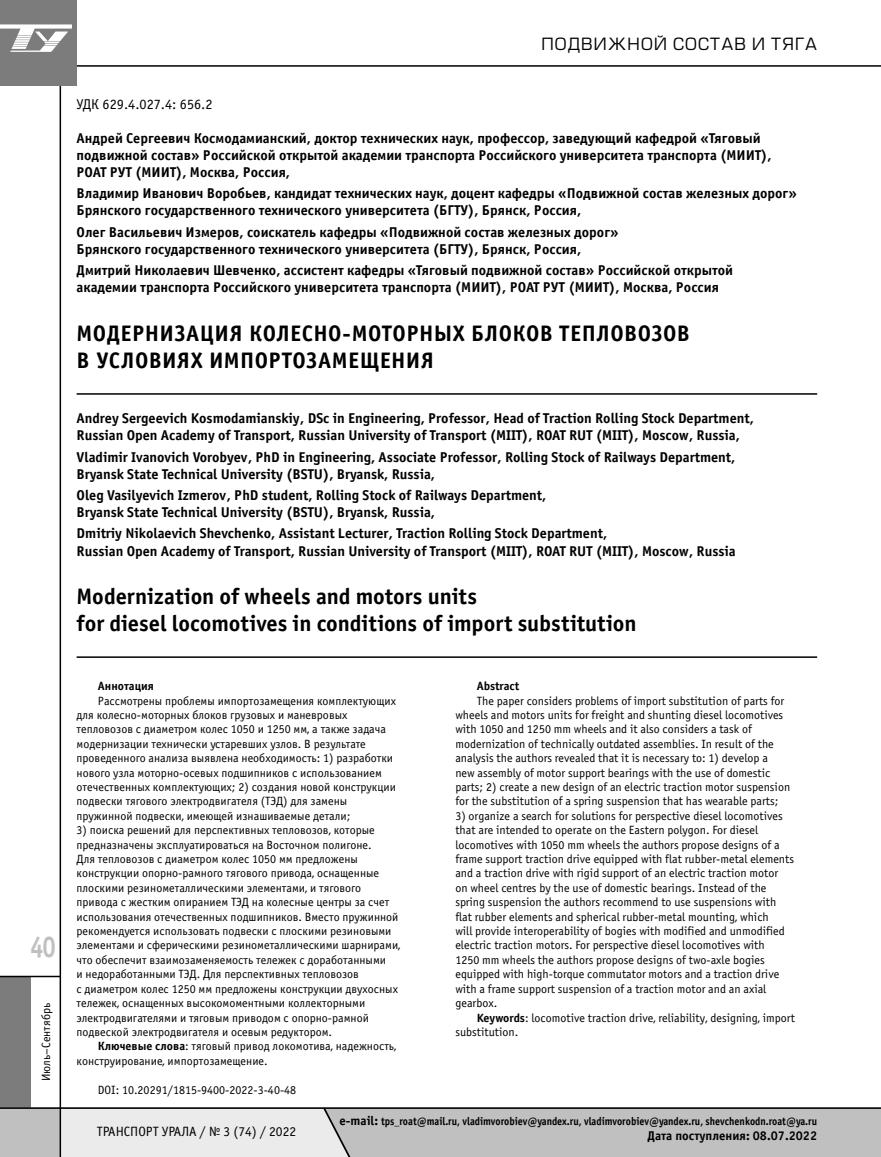
<style>
.page{position:relative;width:881px;height:1157px;background:#fff}
.page>*{position:absolute;margin:0;border:0;box-sizing:border-box;transform-origin:0 0}
.t1{font:30px "Officina Sans C Bold 2";color:#c0c0c0;scale:.8 1}
.t2{font:22.5px/27px "Officina Sans C Bold 2";letter-spacing:.01em;color:#000}
.t3{font:16.5px "Europe";letter-spacing:.07em;color:#000}
.t4{font:14.25px/17.1px "Officina Sans C Bold 2";color:#000}
.t5{font:14.25px "Officina Sans C Book 2";color:#000}
.t6{font:13.5px "Officina Sans C Book 2";color:#000}
.t7{font:12.75px "Officina Sans C Bold 2";color:#000}
.t8{font:12px/14.4px "Officina Sans C Book 2";color:#000}
.t9{font:12px "Officina Sans C Bold 2";color:#000}
.t10{font:11.25px "Officina Sans C Bold 2";color:#000;scale:.89 1}
.s1{font-family:"Officina Sans C Bold 2"}
.s2{font-size:12.75px}
</style>
<div class="page">
<div style="left:0;top:1107px;width:880px;height:50px;background:#c0c0c0"></div>
<div style="left:0;top:976px;width:31px;height:131px;background:#7c7c7c"></div>
<hr style="left:0;top:975px;width:60px;height:2px;background:#000">
<svg style="left:61px;top:1105px;width:308px;height:52px;background:#e2e2e2"></svg>
<hr style="left:0;top:1107px;width:880px;height:1px;background:#000">
<hr style="left:60px;top:79px;width:1px;height:1078px;background:#000">
<hr style="left:66px;top:65px;width:814px;height:2px;background:#000">
<div style="left:0;top:0;width:77px;height:85px;background:#7c7c7c"></div>
<svg style="left:0;top:24px;width:72px;height:28px"></svg>
<hr style="left:77px;top:393px;width:739px;height:2px;background:#000">
<hr style="left:77px;top:656px;width:739px;height:2px;background:#000">
<h1 class="t1" style="left:30px;top:935px;width:34px">40</h1>
<p class="t8" style="left:40px;top:1081px;width:80px;rotate:-90deg">Июль–Сентябрь</p>
<h3 class="t3" style="left:541px;top:38px;width:277px">ПОДВИЖНОЙ СОСТАВ И ТЯГА</h3>
<p class="t5" style="left:77px;top:98px;width:137px">УДК 629.4.027.4: 656.2</p>
<p class="t4" style="left:77px;top:131px;width:696px">Андрей Сергеевич Космодамианский, доктор технических наук, профессор, заведующий кафедрой «Тяговый подвижной состав» Российской открытой академии транспорта Российского университета транспорта (МИИТ),<br>РОАТ РУТ (МИИТ), Москва, Россия,</p>
<p class="t4" style="left:77px;top:186px;width:721px">Владимир Иванович Воробьев, кандидат технических наук, доцент кафедры «Подвижной состав железных дорог»<br>Брянского государственного технического университета (БГТУ), Брянск, Россия,</p>
<p class="t4" style="left:77px;top:225px;width:543px">Олег Васильевич Измеров, соискатель кафедры «Подвижной состав железных дорог»<br>Брянского государственного технического университета (БГТУ), Брянск, Россия,</p>
<p class="t4" style="left:77px;top:263px;width:657px">Дмитрий Николаевич Шевченко, ассистент кафедры «Тяговый подвижной состав» Российской открытой академии транспорта Российского университета транспорта (МИИТ), РОАТ РУТ (МИИТ), Москва, Россия</p>
<h2 class="t2" style="left:77px;top:321px;width:614px">МОДЕРНИЗАЦИЯ КОЛЕСНО-МОТОРНЫХ БЛОКОВ ТЕПЛОВОЗОВ<br>В УСЛОВИЯХ ИМПОРТОЗАМЕЩЕНИЯ</h2>
<p class="t4" style="left:77px;top:411px;width:678px">Andrey Sergeevich Kosmodamianskiy, DSc in Engineering, Professor, Head of Traction Rolling Stock Department,<br>Russian Open Academy of Transport, Russian University of Transport (MIIT), ROAT RUT (MIIT), Moscow, Russia,</p>
<p class="t4" style="left:77px;top:449px;width:660px">Vladimir Ivanovich Vorobyev, PhD in Engineering, Associate Professor, Rolling Stock of Railways Department,<br>Bryansk State Technical University (BSTU), Bryansk, Russia,</p>
<p class="t4" style="left:77px;top:488px;width:471px">Oleg Vasilyevich Izmerov, PhD student, Rolling Stock of Railways Department,<br>Bryansk State Technical University (BSTU), Bryansk, Russia,</p>
<p class="t4" style="left:77px;top:526px;width:660px">Dmitriy Nikolaevich Shevchenko, Assistant Lecturer, Traction Rolling Stock Department,<br>Russian Open Academy of Transport, Russian University of Transport (MIIT), ROAT RUT (MIIT), Moscow, Russia</p>
<h2 class="t2" style="left:77px;top:584px;width:561px">Modernization of wheels and motors units<br>for diesel locomotives in conditions of import substitution</h2>
<p class="t9" style="left:98px;top:681px;width:57px">Аннотация</p>
<p class="t8" style="left:77px;top:694px;width:321px;text-indent:21px">Рассмотрены проблемы импортозамещения комплектующих для колесно-моторных блоков грузовых и маневровых тепловозов с диаметром колес 1050 и 1250 мм, а также задача модернизации технически устаревших узлов. В результате проведенного анализа выявлена необходимость: 1) разработки нового узла моторно-осевых подшипников с использованием отечественных комплектующих; 2) создания новой конструкции подвески тягового электродвигателя (ТЭД) для замены пружинной подвески, имеющей изнашиваемые детали;</p>
<p class="t8" style="left:77px;top:824px;width:325px">3) поиска решений для перспективных тепловозов, которые предназначены эксплуатироваться на Восточном полигоне.<br>Для тепловозов с диаметром колес 1050 мм предложены конструкции опорно-рамного тягового привода, оснащенные плоскими резинометаллическими элементами, и тягового привода с жестким опиранием ТЭД на колесные центры за счет использования отечественных подшипников. Вместо пружинной рекомендуется использовать подвески с плоскими резиновыми элементами и сферическими резинометаллическими шарнирами, что обеспечит взаимозаменяемость тележек с доработанными<br>и недоработанными ТЭД. Для перспективных тепловозов<br>с диаметром колес 1250 мм предложены конструкции двухосных тележек, оснащенных высокомоментными коллекторными электродвигателями и тяговым приводом с опорно-рамной подвеской электродвигателя и осевым редуктором.</p>
<p class="t8" style="left:77px;top:1040px;width:321px;text-indent:21px"><span class="s1">Ключевые слова</span>: тяговый привод локомотива, надежность, конструирование, импортозамещение.</p>
<p class="t8" style="left:98px;top:1083px;width:200px">DOI: 10.20291/1815-9400-2022-3-40-48</p>
<p class="t9" style="left:476px;top:681px;width:44px">Abstract</p>
<p class="t8" style="left:455px;top:694px;width:336px;text-indent:21px">The paper considers problems of import substitution of parts for wheels and motors units for freight and shunting diesel locomotives with 1050 and 1250 mm wheels and it also considers a task of modernization of technically outdated assemblies. In result of the analysis the authors revealed that it is necessary to: 1) develop a new assembly of motor support bearings with the use of domestic parts; 2) create a new design of an electric traction motor suspension for the substitution of a spring suspension that has wearable parts;</p>
<p class="t8" style="left:455px;top:809px;width:340px">3) organize a search for solutions for perspective diesel locomotives that are intended to operate on the Eastern polygon. For diesel locomotives with 1050 mm wheels the authors propose designs of a frame support traction drive equipped with flat rubber-metal elements and a traction drive with rigid support of an electric traction motor<br>on wheel centres by the use of domestic bearings. Instead of the spring suspension the authors recommend to use suspensions with flat rubber elements and spherical rubber-metal mounting, which<br>will provide interoperability of bogies with modified and unmodified electric traction motors. For perspective diesel locomotives with<br>1250 mm wheels the authors propose designs of two-axle bogies equipped with high-torque commutator motors and a traction drive with a frame support suspension of a traction motor and an axial gearbox.</p>
<p class="t8" style="left:455px;top:1011px;width:341px;text-indent:21px"><span class="s1">Keywords</span>: locomotive traction drive, reliability, designing, import substitution.</p>
<p class="t6" style="left:97px;top:1126px;width:201px">ТРАНСПОРТ УРАЛА / № 3 (74) / 2022</p>
<p class="t10" style="left:339px;top:1116px;width:538px"><span class="s2">e-mail:</span> tps_roat@mail.ru, vladimvorobiev@yandex.ru, vladimvorobiev@yandex.ru, shevchenkodn.roat@ya.ru</p>
<p class="t7" style="left:647px;top:1130px;width:171px">Дата поступления: 08.07.2022</p>
</div>
